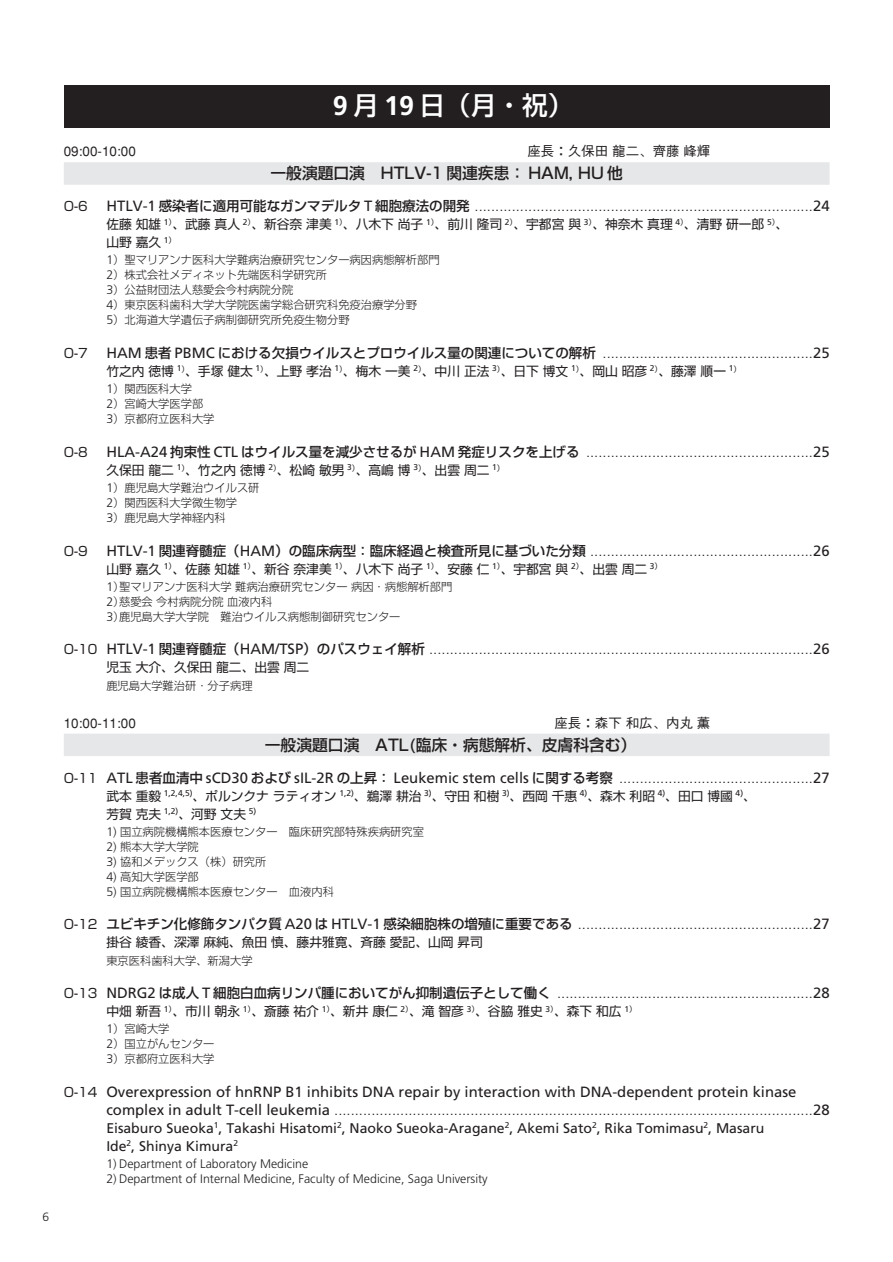
<style>
.page{position:relative;width:893px;height:1262px;background:#fff}
.page>*{position:absolute;margin:0;border:0;box-sizing:border-box;transform-origin:0 0}
.t1{font:500 25.65px "Shin Go";color:#fff}
.t2{font:500 15.75px "Shin Go";color:#231f20}
.t3{font:300 14.85px/18px "Frutiger";color:#231f20}
.t4{font:14.1px/18px "Frutiger";color:#231f20}
.t5{font:500 13.5px "Gothic BBB";color:#231f20}
.t6{font:12.75px/18px "Shin Go";color:#231f20}
.t7{font:300 12.3px "Frutiger";color:#231f20}
.t8{font:300 12px "Frutiger";color:#231f20}
.t9{font:300 11.25px/15px "Shin Go";color:#231f20}
.s1{font-family:"Frutiger";font-weight:700;font-size:27px}
.s2{font-family:"Shin Go";font-weight:400;font-size:12.75px}
.s3{font-weight:400}
.s4{font-family:"Shin Go";font-weight:500;font-size:13.5px}
.s5{font-family:"Frutiger";font-size:12.3px}
</style>
<div class="page">
<div style="left:64px;top:162px;width:765px;height:23px;background:#e6e7e8"></div>
<div style="left:64px;top:733px;width:765px;height:23px;background:#e6e7e8"></div>
<div style="left:64px;top:85px;width:765px;height:43px;background:#231f20"></div>
<p class="t8" style="left:43px;top:1212px;width:8px">6</p>
<h1 class="t1" style="left:333px;top:95px;width:242px"><span class="s1">9</span> 月 <span class="s1">19</span> 日（月・祝）</h1>
<p class="t5" style="left:64px;top:146px;width:74px">09:00-10:00</p>
<p class="t5" style="left:527px;top:146px;width:185px">座長：久保田龍二、齊藤峰輝</p>
<p class="t2" style="left:270px;top:167px;width:354px">一般演題口演　HTLV-1 関連疾患： HAM, HU 他</p>
<p class="t3" style="left:64px;top:198px;width:767px"><span class="s2">O-6</span> <span class="s3">HTLV-1</span> <span class="s4">感染者に適用可能なガンマデルタ</span> <span class="s3">T</span> <span class="s4">細胞療法の開発</span> ..................................................................................<span class="s3">24</span></p>
<p class="t6" style="left:106px;top:217px;width:683px">佐藤知雄 <sup>1</sup><sup>）</sup>、武藤真人 <sup>2</sup><sup>）</sup>、新谷奈津美 <sup>1</sup><sup>）</sup>、八木下尚子 <sup>1</sup><sup>）</sup>、前川隆司 <sup>2</sup><sup>）</sup>、宇都宮與 <sup>3</sup><sup>）</sup>、神奈木真理 <sup>4</sup><sup>）</sup>、清野研一郎 <sup>5</sup><sup>）</sup>、山野嘉久 <sup>1</sup><sup>）</sup></p>
<p class="t9" style="left:106px;top:254px;width:335px"><span class="s5">1</span>）聖マリアンナ医科大学難病治療研究センター病因病態解析部門<br><span class="s5">2</span>）株式会社メディネット先端医科学研究所<br><span class="s5">3</span>）公益財団法人慈愛会今村病院分院<br><span class="s5">4</span>）東京医科歯科大学大学院医歯学総合研究科免疫治療学分野<br><span class="s5">5</span>）北海道大学遺伝子病制御研究所免疫生物分野</p>
<p class="t3" style="left:64px;top:345px;width:767px"><span class="s2">O-7</span> <span class="s3">HAM</span> <span class="s4">患者</span> <span class="s3">PBMC</span> <span class="s4">における欠損ウイルスとプロウイルス量の関連についての解析</span> ...................................................<span class="s3">25</span></p>
<p class="t6" style="left:106px;top:363px;width:636px">竹之内徳博 <sup>1</sup><sup>）</sup>、手塚健太 <sup>1</sup><sup>）</sup>、上野孝治 <sup>1</sup><sup>）</sup>、梅木一美 <sup>2</sup><sup>）</sup>、中川正法 <sup>3</sup><sup>）</sup>、日下博文 <sup>1</sup><sup>）</sup>、岡山昭彦 <sup>2</sup><sup>）</sup>、藤澤順一 <sup>1</sup><sup>）</sup></p>
<p class="t9" style="left:106px;top:383px;width:110px"><span class="s5">1</span>）関西医科大学<br><span class="s5">2</span>）宮崎大学医学部<br><span class="s5">3</span>）京都府立医科大学</p>
<p class="t3" style="left:64px;top:444px;width:767px"><span class="s2">O-8</span> <span class="s3">HLA-A24</span> <span class="s4">拘束性</span> <span class="s3">CTL</span> <span class="s4">はウイルス量を減少させるが</span> <span class="s3">HAM</span> <span class="s4">発症リスクを上げる</span> .......................................................<span class="s3">25</span></p>
<p class="t6" style="left:106px;top:462px;width:399px">久保田龍二 <sup>1</sup><sup>）</sup>、竹之内徳博 <sup>2</sup><sup>）</sup>、松崎敏男 <sup>3</sup><sup>）</sup>、高嶋博 <sup>3</sup><sup>）</sup>、出雲周二 <sup>1</sup><sup>）</sup></p>
<p class="t9" style="left:106px;top:482px;width:155px"><span class="s5">1</span>）鹿児島大学難治ウイルス研<br><span class="s5">2</span>）関西医科大学微生物学<br><span class="s5">3</span>）鹿児島大学神経内科</p>
<p class="t3" style="left:64px;top:542px;width:767px"><span class="s2">O-9</span> <span class="s3">HTLV-1</span> <span class="s4">関連脊髄症（</span><span class="s3">HAM</span><span class="s4">）の臨床病型：臨床経過と検査所見に基づいた分類</span> ......................................................<span class="s3">26</span></p>
<p class="t6" style="left:106px;top:561px;width:557px">山野嘉久 <sup>1</sup><sup>）</sup>、佐藤知雄 <sup>1</sup><sup>）</sup>、新谷奈津美 <sup>1</sup><sup>）</sup>、八木下尚子 <sup>1</sup><sup>）</sup>、安藤仁 <sup>1</sup><sup>）</sup>、宇都宮與 <sup>2</sup><sup>）</sup>、出雲周二 <sup>3</sup><sup>）</sup></p>
<p class="t9" style="left:106px;top:580px;width:347px"><span class="s5">1</span>）聖マリアンナ医科大学難病治療研究センター病因・病態解析部門<br><span class="s5">2</span>）慈愛会今村病院分院血液内科<br><span class="s5">3</span>）鹿児島大学大学院　難治ウイルス病態制御研究センター</p>
<p class="t3" style="left:64px;top:641px;width:767px"><span class="s2">O-10</span> <span class="s3">HTLV-1</span> <span class="s4">関連脊髄症（</span><span class="s3">HAM/TSP</span><span class="s4">）のパスウェイ解析</span> .............................................................................................<span class="s3">26</span></p>
<p class="t6" style="left:106px;top:660px;width:204px">児玉大介、久保田龍二、出雲周二</p>
<p class="t9" style="left:106px;top:679px;width:148px">鹿児島大学難治研・分子病理</p>
<p class="t5" style="left:64px;top:717px;width:74px">10:00-11:00</p>
<p class="t5" style="left:554px;top:717px;width:157px">座長：森下和広、内丸薫</p>
<p class="t2" style="left:265px;top:739px;width:373px">一般演題口演　ATL(臨床・病態解析、皮膚科含む）</p>
<p class="t3" style="left:64px;top:769px;width:767px"><span class="s2">O-11</span> <span class="s3">ATL</span> <span class="s4">患者血清中</span> <span class="s3">sCD30</span> <span class="s4">および</span> <span class="s3">sIL-2R</span> <span class="s4">の上昇：</span> <span class="s3">Leukemic stem cells</span> <span class="s4">に関する考察</span> ...............................................<span class="s3">27</span></p>
<p class="t6" style="left:106px;top:788px;width:651px">武本重毅 <sup>1,2,4,5)</sup>、ポルンクナラティオン <sup>1,2)</sup>、鵜澤耕治 <sup>3)</sup>、守田和樹 <sup>3)</sup>、西岡千惠 <sup>4)</sup>、森木利昭 <sup>4)</sup>、田口博國 <sup>4)</sup>、芳賀克夫 <sup>1,2)</sup>、河野文夫 <sup>5)</sup></p>
<p class="t9" style="left:106px;top:825px;width:319px"><span class="s5">1)</span> 国立病院機構熊本医療センター　臨床研究部特殊疾病研究室</p>
<p class="t9" style="left:106px;top:840px;width:94px"><span class="s5">2)</span> 熊本大学大学院</p>
<p class="t9" style="left:106px;top:855px;width:162px"><span class="s5">3)</span> 協和メデックス（株）研究所</p>
<p class="t9" style="left:106px;top:870px;width:94px"><span class="s5">4)</span> 高知大学医学部</p>
<p class="t9" style="left:106px;top:885px;width:229px"><span class="s5">5)</span> 国立病院機構熊本医療センター　血液内科</p>
<p class="t3" style="left:64px;top:916px;width:767px"><span class="s2">O-12</span> <span class="s4">ユビキチン化修飾タンパク質</span> <span class="s3">A20</span> <span class="s4">は</span> <span class="s3">HTLV-1</span> <span class="s4">感染細胞株の増殖に重要である</span> .........................................................<span class="s3">27</span></p>
<p class="t6" style="left:106px;top:935px;width:378px">掛谷綾香、深澤麻純、魚田慎、藤井雅寛、斉藤愛記、山岡昇司</p>
<p class="t9" style="left:106px;top:954px;width:148px">東京医科歯科大学、新潟大学</p>
<p class="t3" style="left:64px;top:985px;width:767px"><span class="s2">O-13</span> <span class="s3">NDRG2</span> <span class="s4">は成人</span> <span class="s3">T</span> <span class="s4">細胞白血病リンパ腫においてがん抑制遺伝子として働く</span> ..............................................................<span class="s3">28</span></p>
<p class="t6" style="left:106px;top:1003px;width:532px">中畑新吾 <sup>1</sup><sup>）</sup>、市川朝永 <sup>1</sup><sup>）</sup>、斎藤祐介 <sup>1</sup><sup>）</sup>、新井康仁 <sup>2</sup><sup>）</sup>、滝智彦 <sup>3</sup><sup>）</sup>、谷脇雅史 <sup>3</sup><sup>）</sup>、森下和広 <sup>1</sup><sup>）</sup></p>
<p class="t9" style="left:106px;top:1023px;width:110px"><span class="s5">1</span>）宮崎大学<br><span class="s5">2</span>）国立がんセンター<br><span class="s5">3</span>）京都府立医科大学</p>
<p class="t3" style="left:106px;top:1083px;width:724px;text-indent:-43px"><span class="s2">O-14</span> <span class="s3">Overexpression of hnRNP B1 inhibits DNA repair by interaction with DNA-dependent protein kinase complex in adult T-cell leukemia</span> ....................................................................................................................<span class="s3">28</span></p>
<p class="t4" style="left:106px;top:1120px;width:659px">Eisaburo Sueoka<sup>1</sup>, Takashi Hisatomi<sup>2</sup>, Naoko Sueoka-Aragane<sup>2</sup>, Akemi Sato<sup>2</sup>, Rika Tomimasu<sup>2</sup>, Masaru<br>Ide<sup>2</sup>, Shinya Kimura<sup>2</sup></p>
<p class="t7" style="left:106px;top:1158px;width:203px">1) Department of Laboratory Medicine</p>
<p class="t7" style="left:106px;top:1173px;width:383px">2) Department of Internal Medicine, Faculty of Medicine, Saga University</p>
</div>
